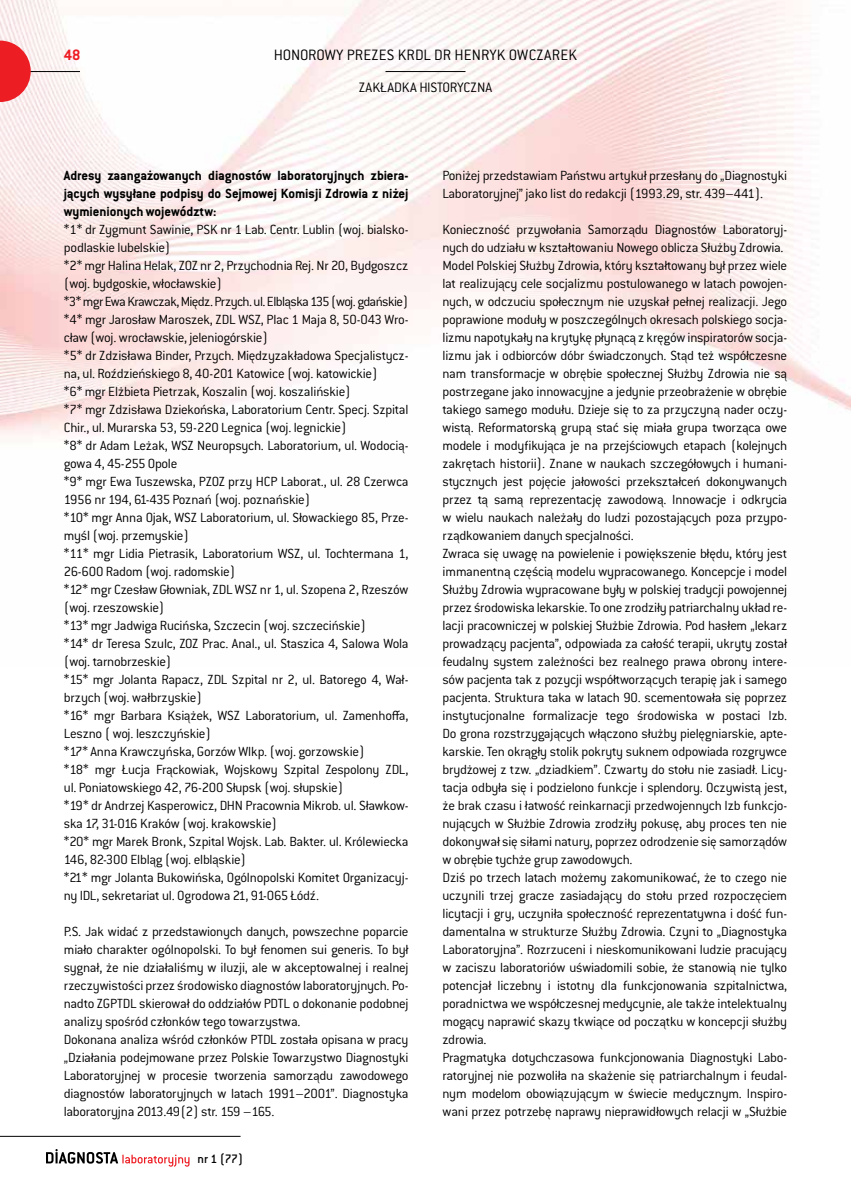
<style>
.page{position:relative;width:851px;height:1191px;background:#fff}
.page>*{position:absolute;margin:0;border:0;box-sizing:border-box;transform-origin:0 0}
.t1{font:300 16.5px "Conduit ITC Pro";letter-spacing:.01em;color:#000}
.t2{font:700 16.5px "Conduit ITC Pro";color:#ed1d24}
.t3{font:300 15px "Conduit ITC Pro";color:#000}
.t4{font:300 14.55px/18px "Conduit ITC Pro";letter-spacing:-.02em;color:#000}
.t5{font:700 14.55px/18px "Conduit ITC Pro";letter-spacing:-.005em;color:#000;text-align:justify}
.t6{font:500 13.5px "Conduit ITC Pro";color:#000}
</style>
<div class="page">
<svg style="left:46px;top:1149px;width:143px;height:17px"></svg>
<hr style="left:0;top:1136px;width:240px;height:1px;background:#000">
<img style="left:0;top:0;width:850px;height:436px">
<hr style="left:0;top:71px;width:80px;height:1px;background:#000">
<hr style="left:385px;top:71px;width:80px;height:1px;background:#000">
<svg style="left:0;top:41px;width:31px;height:61px;background:#ef4a4f"></svg>
<p class="t2" style="left:64px;top:45px;width:18px">48</p>
<p class="t1" style="left:274px;top:45px;width:305px">HONOROWY PREZES KRDL DR HENRYK OWCZAREK</p>
<p class="t3" style="left:359px;top:79px;width:135px">ZAKŁADKA HISTORYCZNA</p>
<p class="t5" style="left:64px;top:166px;width:346px">Adresy zaangażowanych diagnostów laboratoryjnych zbiera&shy;jących wysyłane podpisy do Sejmowej Komisji Zdrowia z niżej wymienionych województw:</p>
<p class="t4" style="left:64px;top:221px;width:346px">*1* dr Zygmunt Sawinie, PSK nr 1 Lab. Centr. Lublin (woj. bialsko&shy;podlaskie lubelskie)<br>*2* mgr Halina Helak, ZOZ nr 2, Przychodnia Rej. Nr 20, Bydgoszcz (woj. bydgoskie, włocławskie)<br>*3* mgr Ewa Krawczak, Międz. Przych. ul. Elbląska 135 (woj. gdańskie) *4* mgr Jarosław Maroszek, ZDL WSZ, Plac 1 Maja 8, 50-043 Wro&shy;cław (woj. wrocławskie, jeleniogórskie)<br>*5* dr Zdzisława Binder, Przych. Międzyzakładowa Specjalistycz&shy;na, ul. Roździeńskiego 8, 40-201 Katowice (woj. katowickie)<br>*6* mgr Elżbieta Pietrzak, Koszalin (woj. koszalińskie)<br>*7* mgr Zdzisława Dziekońska, Laboratorium Centr. Specj. Szpital Chir., ul. Murarska 53, 59-220 Legnica (woj. legnickie)<br>*8* dr Adam Leżak, WSZ Neuropsych. Laboratorium, ul. Wodocią&shy;gowa 4, 45-255 Opole<br>*9* mgr Ewa Tuszewska, PZOZ przy HCP Laborat., ul. 28 Czerwca 1956 nr 194, 61-435 Poznań (woj. poznańskie)<br>*10* mgr Anna Ojak, WSZ Laboratorium, ul. Słowackiego 85, Prze&shy;myśl (woj. przemyskie)<br>*11* mgr Lidia Pietrasik, Laboratorium WSZ, ul. Tochtermana 1, 26-600 Radom (woj. radomskie)<br>*12* mgr Czesław Głowniak, ZDL WSZ nr 1, ul. Szopena 2, Rzeszów (woj. rzeszowskie)<br>*13* mgr Jadwiga Rucińska, Szczecin (woj. szczecińskie)<br>*14* dr Teresa Szulc, ZOZ Prac. Anal., ul. Staszica 4, Salowa Wola (woj. tarnobrzeskie)<br>*15* mgr Jolanta Rapacz, ZDL Szpital nr 2, ul. Batorego 4, Wał&shy;brzych (woj. wałbrzyskie)<br>*16* mgr Barbara Książek, WSZ Laboratorium, ul. Zamenhoffa, Leszno ( woj. leszczyńskie)<br>*17* Anna Krawczyńska, Gorzów Wlkp. (woj. gorzowskie)<br>*18* mgr Łucja Frąckowiak, Wojskowy Szpital Zespolony ZDL, ul. Poniatowskiego 42, 76-200 Słupsk (woj. słupskie)<br>*19* dr Andrzej Kasperowicz, DHN Pracownia Mikrob. ul. Sławkow&shy;ska 17, 31-016 Kraków (woj. krakowskie)<br>*20* mgr Marek Bronk, Szpital Wojsk. Lab. Bakter. ul. Królewiecka 146, 82-300 Elbląg (woj. elbląskie)<br>*21* mgr Jolanta Bukowińska, Ogólnopolski Komitet Organizacyj&shy;ny IDL, sekretariat ul. Ogrodowa 21, 91-065 Łódź.</p>
<p class="t4" style="left:64px;top:923px;width:346px">P.S. Jak widać z przedstawionych danych, powszechne poparcie miało charakter ogólnopolski. To był fenomen sui generis. To był sygnał, że nie działaliśmy w iluzji, ale w akceptowalnej i realnej rzeczywistości przez środowisko diagnostów laboratoryjnych. Po&shy;nadto ZGPTDL skierował do oddziałów PDTL o dokonanie podobnej analizy spośród członków tego towarzystwa.<br>Dokonana analiza wśród członków PTDL została opisana w pracy „Działania podejmowane przez Polskie Towarzystwo Diagnostyki Laboratoryjnej w procesie tworzenia samorządu zawodowego diagnostów laboratoryjnych w latach 1991–2001”. Diagnostyka laboratoryjna 2013.49(2) str. 159 –165.</p>
<p class="t6" style="left:197px;top:1151px;width:47px">nr 1 (77)</p>
<p class="t4" style="left:442px;top:167px;width:346px">Poniżej przedstawiam Państwu artykuł przesłany do „Diagnostyki<br>Laboratoryjnej” jako list do redakcji (1993.29, str. 439–441).</p>
<p class="t4" style="left:442px;top:221px;width:346px">Konieczność przywołania Samorządu Diagnostów Laboratoryj&shy;nych do udziału w kształtowaniu Nowego oblicza Służby Zdrowia.<br>Model Polskiej Służby Zdrowia, który kształtowany był przez wiele lat realizujący cele socjalizmu postulowanego w latach powojen&shy;nych, w odczuciu społecznym nie uzyskał pełnej realizacji. Jego poprawione moduły w poszczególnych okresach polskiego socja&shy;lizmu napotykały na krytykę płynącą z kręgów inspiratorów socja&shy;lizmu jak i odbiorców dóbr świadczonych. Stąd też współczesne nam transformacje w obrębie społecznej Służby Zdrowia nie są postrzegane jako innowacyjne a jedynie przeobrażenie w obrębie takiego samego modułu. Dzieje się to za przyczyną nader oczy&shy;wistą. Reformatorską grupą stać się miała grupa tworząca owe modele i modyfikująca je na przejściowych etapach (kolejnych zakrętach historii). Znane w naukach szczegółowych i humani&shy;stycznych jest pojęcie jałowości przekształceń dokonywanych przez tą samą reprezentację zawodową. Innowacje i odkrycia w wielu naukach należały do ludzi pozostających poza przypo&shy;rządkowaniem danych specjalności.<br>Zwraca się uwagę na powielenie i powiększenie błędu, który jest immanentną częścią modelu wypracowanego. Koncepcje i model Służby Zdrowia wypracowane były w polskiej tradycji powojennej przez środowiska lekarskie. To one zrodziły patriarchalny układ re&shy;lacji pracowniczej w polskiej Służbie Zdrowia. Pod hasłem „lekarz prowadzący pacjenta”, odpowiada za całość terapii, ukryty został feudalny system zależności bez realnego prawa obrony intere&shy;sów pacjenta tak z pozycji współtworzących terapię jak i samego pacjenta. Struktura taka w latach 90. scementowała się poprzez instytucjonalne formalizacje tego środowiska w postaci Izb.<br>Do grona rozstrzygających włączono służby pielęgniarskie, apte&shy;karskie. Ten okrągły stolik pokryty suknem odpowiada rozgrywce brydżowej z tzw. „dziadkiem”. Czwarty do stołu nie zasiadł. Licy&shy;tacja odbyła się i podzielono funkcje i splendory. Oczywistą jest, że brak czasu i łatwość reinkarnacji przedwojennych Izb funkcjo&shy;nujących w Służbie Zdrowia zrodziły pokusę, aby proces ten nie dokonywał się siłami natury, poprzez odrodzenie się samorządów w obrębie tychże grup zawodowych.<br>Dziś po trzech latach możemy zakomunikować, że to czego nie uczynili trzej gracze zasiadający do stołu przed rozpoczęciem licytacji i gry, uczyniła społeczność reprezentatywna i dość fun&shy;damentalna w strukturze Służby Zdrowia. Czyni to „Diagnostyka Laboratoryjna”. Rozrzuceni i nieskomunikowani ludzie pracujący w zaciszu laboratoriów uświadomili sobie, że stanowią nie tylko potencjał liczebny i istotny dla funkcjonowania szpitalnictwa, poradnictwa we współczesnej medycynie, ale także intelektualny mogący naprawić skazy tkwiące od początku w koncepcji służby zdrowia.<br>Pragmatyka dotychczasowa funkcjonowania Diagnostyki Labo&shy;ratoryjnej nie pozwoliła na skażenie się patriarchalnym i feudal&shy;nym modelom obowiązującym w świecie medycznym. Inspiro&shy;wani przez potrzebę naprawy nieprawidłowych relacji w „Służbie</p>
</div>
